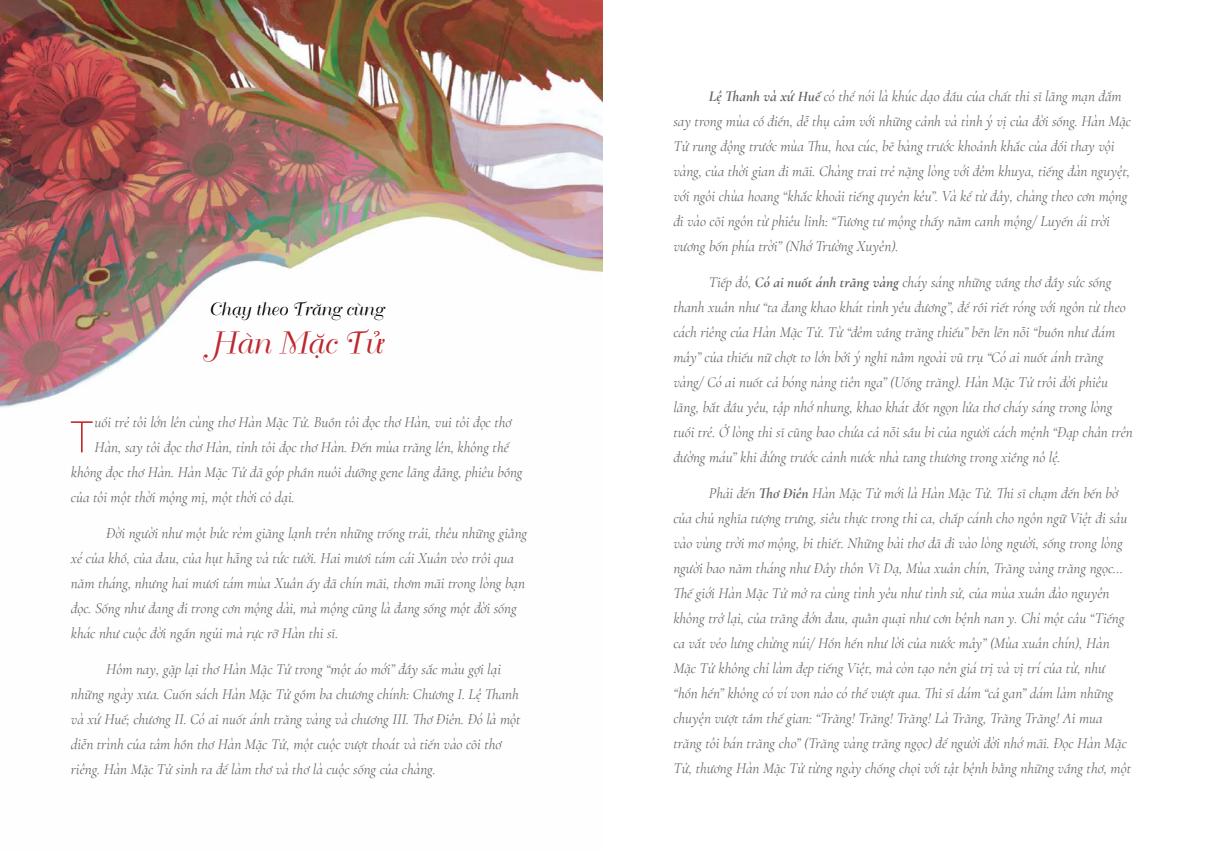
<style>
.page{position:relative;width:1205px;height:851px;background:#fff}
.page>*{position:absolute;margin:0;border:0;box-sizing:border-box;transform-origin:0 0}
.t1{font:200 50.88px "Athiti";color:#c1272d}
.t2{font:italic 30px "Bellevue";letter-spacing:.01em;color:#bd282e}
.t3{font:italic 17.5px "Bellevue";letter-spacing:.01em;color:#000}
.t4{font:italic 15px/25px "Cormorant";color:#636466}
.s1{font-weight:700}
</style>
<div class="page">
<img style="left:0;top:0;width:602px;height:408px">
<p class="t3" style="left:208px;top:295px;width:176px">Chạy theo Trăng cùng</p>
<h2 class="t2" style="left:211px;top:318px;width:171px">Hàn Mặc Tử</h2>
<h1 class="t1" style="left:69px;top:397px;width:27px">T</h1>
<p class="t4" style="left:95px;top:410px;width:418px">uổi trẻ tôi lớn lên cùng thơ Hàn Mặc Tử. Buồn tôi đọc thơ Hàn, vui tôi đọc thơ</p>
<p class="t4" style="left:95px;top:435px;width:416px">Hàn, say tôi đọc thơ Hàn, tỉnh tôi đọc thơ Hàn. Đến mùa trăng lên, không thể</p>
<p class="t4" style="left:71px;top:460px;width:453px">không đọc thơ Hàn. Hàn Mặc Tử đã góp phần nuôi dưỡng gene lãng đãng, phiêu bồng</p>
<p class="t4" style="left:71px;top:485px;width:225px">của tôi một thời mộng mị, một thời cỏ dại.</p>
<p class="t4" style="left:71px;top:521px;width:458px;text-indent:35px">Đời người như một bức rèm giăng lạnh trên những trống trải, thêu những giằng xé của khổ, của đau, của hụt hẫng và tức tưởi. Hai mươi tám cái Xuân vèo trôi qua năm tháng, nhưng hai mươi tám mùa Xuân ấy đã chín mãi, thơm mãi trong lòng bạn đọc. Sống như đang đi trong cơn mộng dài, mà mộng cũng là đang sống một đời sống khác như cuộc đời ngắn ngủi mà rực rỡ Hàn thi sĩ.</p>
<p class="t4" style="left:71px;top:656px;width:451px;text-indent:35px">Hôm nay, gặp lại thơ Hàn Mặc Tử trong “một áo mới” đầy sắc màu gợi lại những ngày xưa. Cuốn sách Hàn Mặc Tử gồm ba chương chính: Chương I. Lệ Thanh và xứ Huế; chương II. Có ai nuốt ánh trăng vàng và chương III. Thơ Điên. Đó là một diễn trình của tâm hồn thơ Hàn Mặc Tử, một cuộc vượt thoát và tiến vào cõi thơ riêng. Hàn Mặc Tử sinh ra để làm thơ và thơ là cuộc sống của chàng.</p>
<p class="t4" style="left:673px;top:84px;width:459px;text-indent:35px"><span class="s1">Lệ Thanh và xứ Huế</span> có thể nói là khúc dạo đầu của chất thi sĩ lãng mạn đắm say trong mùa cổ điển, dễ thụ cảm với những cảnh và tình ý vị của đời sống. Hàn Mặc Tử rung động trước mùa Thu, hoa cúc, bẽ bàng trước khoảnh khắc của đổi thay vội vàng, của thời gian đi mãi. Chàng trai trẻ nặng lòng với đêm khuya, tiếng đàn nguyệt, với ngôi chùa hoang “khắc khoải tiếng quyên kêu”. Và kể từ đây, chàng theo cơn mộng đi vào cõi ngôn từ phiêu linh: “Tương tư mộng thấy năm canh mộng/ Luyến ái trời vương bốn phía trời” (Nhớ Trường Xuyên).</p>
<p class="t4" style="left:673px;top:269px;width:461px;text-indent:35px">Tiếp đó, <span class="s1">Có ai nuốt ánh trăng vàng</span> cháy sáng những vầng thơ đầy sức sống thanh xuân như “ta đang khao khát tình yêu đương”, để rồi riết róng với ngôn từ theo cách riêng của Hàn Mặc Tử. Từ “đêm vầng trăng thiếu” bẽn lẽn nỗi “buồn như đám mây” của thiếu nữ chợt to lớn bởi ý nghĩ nằm ngoài vũ trụ “Có ai nuốt ánh trăng vàng/ Có ai nuốt cả bóng nàng tiên nga” (Uống trăng). Hàn Mặc Tử trôi đời phiêu lãng, bắt đầu yêu, tập nhớ nhung, khao khát đốt ngọn lửa thơ cháy sáng trong lòng tuổi trẻ. Ở lòng thi sĩ cũng bao chứa cả nỗi sầu bi của người cách mệnh “Ðạp chân trên đường máu” khi đứng trước cảnh nước nhà tang thương trong xiềng nô lệ.</p>
<p class="t4" style="left:673px;top:480px;width:459px;text-indent:35px">Phải đến <span class="s1">Thơ Điên</span> Hàn Mặc Tử mới là Hàn Mặc Tử. Thi sĩ chạm đến bến bờ của chủ nghĩa tượng trưng, siêu thực trong thi ca, chắp cánh cho ngôn ngữ Việt đi sâu vào vùng trời mơ mộng, bi thiết. Những bài thơ đã đi vào lòng người, sống trong lòng người bao năm tháng như Đây thôn Vĩ Dạ, Mùa xuân chín, Trăng vàng trăng ngọc… Thế giới Hàn Mặc Tử mở ra cùng tình yêu như tình sử, của mùa xuân đào nguyên không trở lại, của trăng đớn đau, quằn quại như cơn bệnh nan y. Chỉ một câu “Tiếng ca vắt vẻo lưng chừng núi/ Hổn hển như lời của nước mây” (Mùa xuân chín), Hàn Mặc Tử không chỉ làm đẹp tiếng Việt, mà còn tạo nên giá trị và vị trí của từ, như “hổn hển” không có ví von nào có thể vượt qua. Thi sĩ dám “cả gan” dám làm những chuyện vượt tầm thế gian: “Trăng! Trăng! Trăng! Là Trăng, Trăng Trăng! Ai mua trăng tôi bán trăng cho” (Trăng vàng trăng ngọc) để người đời nhớ mãi. Đọc Hàn Mặc Tử, thương Hàn Mặc Tử từng ngày chống chọi với tật bệnh bằng những vầng thơ, một</p>
</div>
